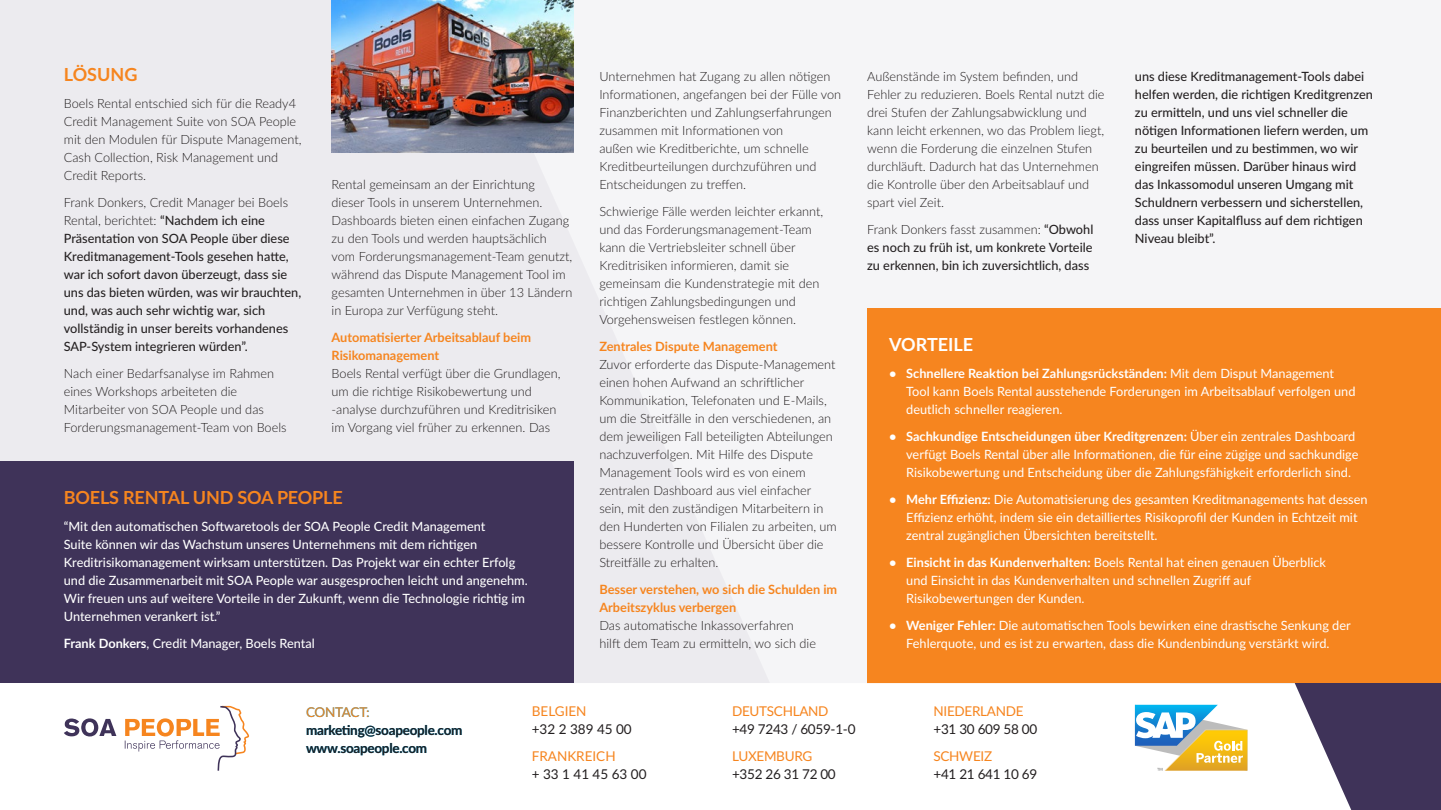
<style>
.page{position:relative;width:1441px;height:810px;background:#fff}
.page>*{position:absolute;margin:0;border:0;box-sizing:border-box;transform-origin:0 0}
.t1{font:700 18px "Lato";letter-spacing:-.01em;color:#f6851f}
.t2{font:700 18px "Lato";color:#fff}
.t3{font:13.5px "Lato";letter-spacing:-.02em;color:#231f20}
.t4{font:13.5px "Lato";letter-spacing:-.02em;color:#f6851f}
.t5{font:700 13.5px/18px "Lato";letter-spacing:-.02em;color:#231f20}
.t6{font:13.5px "Lato";color:#f6851f}
.t7{font:300 12.75px/18px "Lato";color:#231f20}
.t8{font:12.75px/18px "Lato";color:#fff}
.t9{font:500 12.75px/18px "Lato";color:#231f20}
.t10{font:500 12.75px/18px "Lato";color:#fff}
.t11{font:700 12.75px/18px "Lato";color:#f6851f}
.s1{font-weight:300}
.s2{font-weight:700}
</style>
<div class="page">
<div style="left:0;top:0;width:1440px;height:810px;background:#f5f5f7"></div>
<div style="left:867px;top:309px;width:573px;height:501px;background:#f6851f"></div>
<div style="left:0;top:462px;width:574px;height:221px;background:#3f3359"></div>
<div style="left:1180px;top:683px;width:260px;height:127px;background:#3f3359"></div>
<div style="left:116px;top:683px;width:1234px;height:127px;background:#fff"></div>
<svg style="left:64px;top:718px;width:52px;height:19px"></svg>
<svg style="left:125px;top:706px;width:124px;height:65px"></svg>
<img style="left:331px;top:0;width:243px;height:152px">
<svg style="left:1134px;top:705px;width:113px;height:66px"></svg>
<h1 class="t1" style="left:64px;top:61px;width:75px">LÖSUNG</h1>
<p class="t7" style="left:64px;top:94px;width:239px">Boels Rental entschied sich für die Ready4<br>Credit Management Suite von SOA People mit den Modulen für Dispute Management, Cash Collection, Risk Management und Credit Reports.</p>
<p class="t9" style="left:64px;top:193px;width:239px"><span class="s1">Frank Donkers, Credit Manager bei Boels Rental, berichtet:</span> “Nachdem ich eine Präsentation von SOA People über diese Kreditmanagement-Tools gesehen hatte, war ich sofort davon überzeugt, dass sie uns das bieten würden, was wir brauchten, und, was auch sehr wichtig war, sich vollständig in unser bereits vorhandenes SAP-System integrieren würden”.</p>
<p class="t7" style="left:64px;top:364px;width:224px">Nach einer Bedarfsanalyse im Rahmen eines Workshops arbeiteten die Mitarbeiter von SOA People und das Forderungsmanagement-Team von Boels</p>
<p class="t7" style="left:331px;top:175px;width:242px">Rental gemeinsam an der Einrichtung<br>dieser Tools in unserem Unternehmen.<br>Dashboards bieten einen einfachen Zugang zu den Tools und werden hauptsächlich vom Forderungsmanagement-Team genutzt, während das Dispute Management Tool im gesamten Unternehmen in über 13 Ländern in Europa zur Verfügung steht.</p>
<p class="t11" style="left:331px;top:328px;width:201px">Automatisierter Arbeitsablauf beim<br>Risikomanagement</p>
<p class="t7" style="left:331px;top:364px;width:230px">Boels Rental verfügt über die Grundlagen, um die richtige Risikobewertung und -analyse durchzuführen und Kreditrisiken im Vorgang viel früher zu erkennen. Das</p>
<h1 class="t1" style="left:64px;top:484px;width:280px">BOELS RENTAL UND SOA PEOPLE</h1>
<p class="t10" style="left:64px;top:517px;width:465px">“Mit den automatischen Softwaretools der SOA People Credit Management<br>Suite können wir das Wachstum unseres Unternehmens mit dem richtigen Kreditrisikomanagement wirksam unterstützen. Das Projekt war ein echter Erfolg und die Zusammenarbeit mit SOA People war ausgesprochen leicht und angenehm.<br>Wir freuen uns auf weitere Vorteile in der Zukunft, wenn die Technologie richtig im Unternehmen verankert ist.”</p>
<p class="t10" style="left:64px;top:634px;width:252px"><span class="s2">Frank Donkers</span>, Credit Manager, Boels Rental</p>
<p class="t7" style="left:599px;top:67px;width:243px">Unternehmen hat Zugang zu allen nötigen Informationen, angefangen bei der Fülle von Finanzberichten und Zahlungserfahrungen zusammen mit Informationen von<br>außen wie Kreditberichte, um schnelle Kreditbeurteilungen durchzuführen und Entscheidungen zu treffen.</p>
<p class="t7" style="left:599px;top:202px;width:225px">Schwierige Fälle werden leichter erkannt, und das Forderungsmanagement-Team kann die Vertriebsleiter schnell über Kreditrisiken informieren, damit sie gemeinsam die Kundenstrategie mit den richtigen Zahlungsbedingungen und Vorgehensweisen festlegen können.</p>
<p class="t11" style="left:599px;top:337px;width:180px">Zentrales Dispute Management</p>
<p class="t7" style="left:599px;top:355px;width:239px">Zuvor erforderte das Dispute-Management einen hohen Aufwand an schriftlicher Kommunikation, Telefonaten und E-Mails, um die Streitfälle in den verschiedenen, an dem jeweiligen Fall beteiligten Abteilungen nachzuverfolgen. Mit Hilfe des Dispute Management Tools wird es von einem zentralen Dashboard aus viel einfacher sein, mit den zuständigen Mitarbeitern in den Hunderten von Filialen zu arbeiten, um bessere Kontrolle und Übersicht über die Streitfälle zu erhalten.</p>
<p class="t11" style="left:599px;top:580px;width:239px">Besser verstehen, wo sich die Schulden im<br>Arbeitszyklus verbergen</p>
<p class="t7" style="left:599px;top:616px;width:218px">Das automatische Inkassoverfahren hilft dem Team zu ermitteln, wo sich die</p>
<p class="t7" style="left:867px;top:67px;width:239px">Außenstände im System befinden, und Fehler zu reduzieren. Boels Rental nutzt die drei Stufen der Zahlungsabwicklung und kann leicht erkennen, wo das Problem liegt, wenn die Forderung die einzelnen Stufen durchläuft. Dadurch hat das Unternehmen die Kontrolle über den Arbeitsablauf und spart viel Zeit.</p>
<p class="t9" style="left:867px;top:220px;width:228px;text-align:justify"><span class="s1">Frank Donkers fasst zusammen:</span> “Obwohl es noch zu früh ist, um konkrete Vorteile zu erkennen, bin ich zuversichtlich, dass</p>
<p class="t9" style="left:1134px;top:67px;width:239px">uns diese Kreditmanagement-Tools dabei helfen werden, die richtigen Kreditgrenzen zu ermitteln, und uns viel schneller die nötigen Informationen liefern werden, um zu beurteilen und zu bestimmen, wo wir eingreifen müssen. Darüber hinaus wird das Inkassomodul unseren Umgang mit Schuldnern verbessern und sicherstellen, dass unser Kapitalfluss auf dem richtigen Niveau bleibt”.</p>
<h1 class="t2" style="left:889px;top:331px;width:86px">VORTEILE</h1>
<p class="t8" style="left:906px;top:364px;width:450px;text-indent:-17px"><span class="s2">• Schnellere Reaktion bei Zahlungsrückständen:</span> Mit dem Disput Management<br>Tool kann Boels Rental ausstehende Forderungen im Arbeitsablauf verfolgen und deutlich schneller reagieren.</p>
<p class="t8" style="left:906px;top:427px;width:453px;text-indent:-17px"><span class="s2">• Sachkundige Entscheidungen über Kreditgrenzen:</span> Über ein zentrales Dashboard verfügt Boels Rental über alle Informationen, die für eine zügige und sachkundige<br>Risikobewertung und Entscheidung über die Zahlungsfähigkeit erforderlich sind.</p>
<p class="t8" style="left:906px;top:490px;width:463px;text-indent:-17px"><span class="s2">• Mehr Effizienz:</span> Die Automatisierung des gesamten Kreditmanagements hat dessen<br>Effizienz erhöht, indem sie ein detailliertes Risikoprofil der Kunden in Echtzeit mit zentral zugänglichen Übersichten bereitstellt.</p>
<p class="t8" style="left:906px;top:553px;width:421px;text-indent:-17px"><span class="s2">• Einsicht in das Kundenverhalten:</span> Boels Rental hat einen genauen Überblick und Einsicht in das Kundenverhalten und schnellen Zugriff auf<br>Risikobewertungen der Kunden.</p>
<p class="t8" style="left:889px;top:616px;width:463px;text-align:center"><span class="s2">• Weniger Fehler:</span> Die automatischen Tools bewirken eine drastische Senkung der<br>Fehlerquote, und es ist zu erwarten, dass die Kundenbindung verstärkt wird.</p>
<p class="t4" style="left:306px;top:702px;width:65px">CONTACT:</p>
<p class="t5" style="left:306px;top:720px;width:158px">marketing@soapeople.com www.soapeople.com</p>
<p class="t6" style="left:531px;top:701px;width:56px">BELGIEN</p>
<p class="t3" style="left:531px;top:719px;width:101px">+32 2 389 45 00</p>
<p class="t6" style="left:531px;top:746px;width:85px">FRANKREICH</p>
<p class="t3" style="left:531px;top:764px;width:116px">+ 33 1 41 45 63 00</p>
<p class="t4" style="left:732px;top:701px;width:98px">DEUTSCHLAND</p>
<p class="t3" style="left:732px;top:719px;width:125px">+49 7243 / 6059-1-0</p>
<p class="t4" style="left:732px;top:746px;width:82px">LUXEMBURG</p>
<p class="t3" style="left:732px;top:764px;width:105px">+352 26 31 72 00</p>
<p class="t4" style="left:933px;top:701px;width:92px">NIEDERLANDE</p>
<p class="t3" style="left:933px;top:719px;width:105px">+31 30 609 58 00</p>
<p class="t4" style="left:933px;top:746px;width:60px">SCHWEIZ</p>
<p class="t3" style="left:933px;top:764px;width:105px">+41 21 641 10 69</p>
</div>
